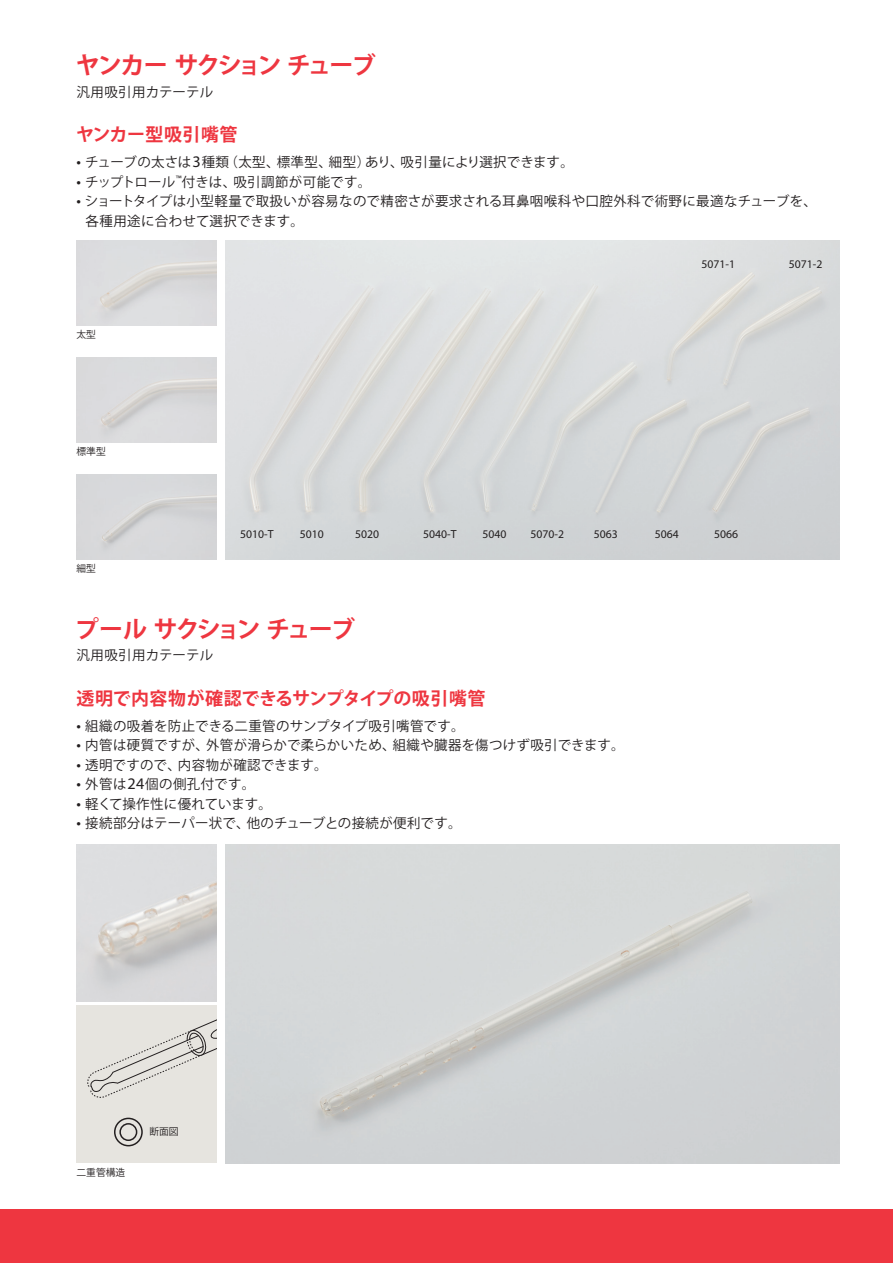
<style>
.page{position:relative;width:893px;height:1263px;background:#fff}
.page>*{position:absolute;margin:0;border:0;box-sizing:border-box;transform-origin:0 0}
.t1{font:700 24px "Koz Go Pro";letter-spacing:-.08em;color:#ee3640}
.t2{font:700 18px "Koz Go Pro";letter-spacing:.02em;color:#ee3640}
.t3{font:13.5px/19.5px "Koz Go Pro";letter-spacing:.03em;color:#231f20}
.t4{font:13.5px "Koz Go Pro";letter-spacing:.005em;color:#231f20}
.t5{font:13.5px "Koz Go Pro";letter-spacing:.01em;color:#231f20}
.t6{font:13.5px "Koz Go Pro";letter-spacing:-.005em;color:#231f20}
.t7{font:11.7px "Myriad Pro";color:#231f20}
.t8{font:9.75px "Koz Go Pro";color:#231f20}
.s1{font-family:"Myriad Pro";font-size:16.2px}
</style>
<div class="page">
<div style="left:0;top:1210px;width:893px;height:53px;background:#ee3640"></div>
<img style="left:225px;top:240px;width:615px;height:319px">
<img style="left:77px;top:844px;width:140px;height:157px">
<div style="left:77px;top:1006px;width:140px;height:157px;background:#e6e4df"></div>
<svg style="left:87px;top:1019px;width:130px;height:79px"></svg>
<div style="left:114px;top:1118px;width:29px;height:28px;border:2px solid #231f20;border-radius:50%"></div>
<div style="left:119px;top:1123px;width:18px;height:18px;border:2px solid #231f20;border-radius:50%"></div>
<h1 class="t1" style="left:76px;top:50px;width:302px">ヤンカーサクションチューブ</h1>
<p class="t5" style="left:77px;top:83px;width:138px">汎用吸引用カテーテル</p>
<h2 class="t2" style="left:76px;top:123px;width:163px">ヤンカー型吸引嘴管</h2>
<p class="t4" style="left:77px;top:153px;width:499px"><span class="s1">•</span> チューブの太さは<span class="s1">3</span>種類（太型、標準型、細型）あり、吸引量により選択できます。</p>
<p class="t3" style="left:77px;top:172px;width:296px"><span class="s1">•</span> チップトロール<sup>™</sup>付きは、吸引調節が可能です。</p>
<p class="t3" style="left:86px;top:192px;width:733px;text-indent:-9px"><span class="s1">•</span> ショートタイプは小型軽量で取扱いが容易なので精密さが要求される耳鼻咽喉科や口腔外科で術野に最適なチューブを、各種用途に合わせて選択できます。</p>
<p class="t8" style="left:77px;top:328px;width:21px">太型</p>
<p class="t8" style="left:77px;top:445px;width:31px">標準型</p>
<p class="t8" style="left:77px;top:562px;width:21px">細型</p>
<p class="t7" style="left:702px;top:257px;width:35px">5071-1</p>
<p class="t7" style="left:789px;top:257px;width:35px">5071-2</p>
<p class="t7" style="left:240px;top:527px;width:35px">5010-T</p>
<p class="t7" style="left:300px;top:527px;width:26px">5010</p>
<p class="t7" style="left:355px;top:527px;width:26px">5020</p>
<p class="t7" style="left:423px;top:527px;width:35px">5040-T</p>
<p class="t7" style="left:483px;top:527px;width:26px">5040</p>
<p class="t7" style="left:530px;top:527px;width:35px">5070-2</p>
<p class="t7" style="left:594px;top:527px;width:26px">5063</p>
<p class="t7" style="left:655px;top:527px;width:26px">5064</p>
<p class="t7" style="left:714px;top:527px;width:26px">5066</p>
<h1 class="t1" style="left:75px;top:613px;width:282px">プールサクションチューブ</h1>
<p class="t5" style="left:77px;top:647px;width:138px">汎用吸引用カテーテル</p>
<h2 class="t2" style="left:77px;top:686px;width:410px">透明で内容物が確認できるサンプタイプの吸引嘴管</h2>
<p class="t3" style="left:77px;top:716px;width:389px"><span class="s1">•</span> 組織の吸着を防止できる二重管のサンプタイプ吸引嘴管です。</p>
<p class="t3" style="left:77px;top:736px;width:549px"><span class="s1">•</span> 内管は硬質ですが、外管が滑らかで柔らかいため、組織や臓器を傷つけず吸引できます。</p>
<p class="t3" style="left:77px;top:755px;width:252px"><span class="s1">•</span> 透明ですので、内容物が確認できます。</p>
<p class="t3" style="left:77px;top:775px;width:180px"><span class="s1">•</span> 外管は<span class="s1">24</span>個の側孔付です。</p>
<p class="t6" style="left:77px;top:795px;width:197px"><span class="s1">•</span> 軽くて操作性に優れています。</p>
<p class="t3" style="left:77px;top:814px;width:386px"><span class="s1">•</span> 接続部分はテーパー状で、他のチューブとの接続が便利です。</p>
<p class="t8" style="left:77px;top:1166px;width:50px">二重管構造</p>
<p class="t8" style="left:149px;top:1125px;width:31px">断面図</p>
</div>
